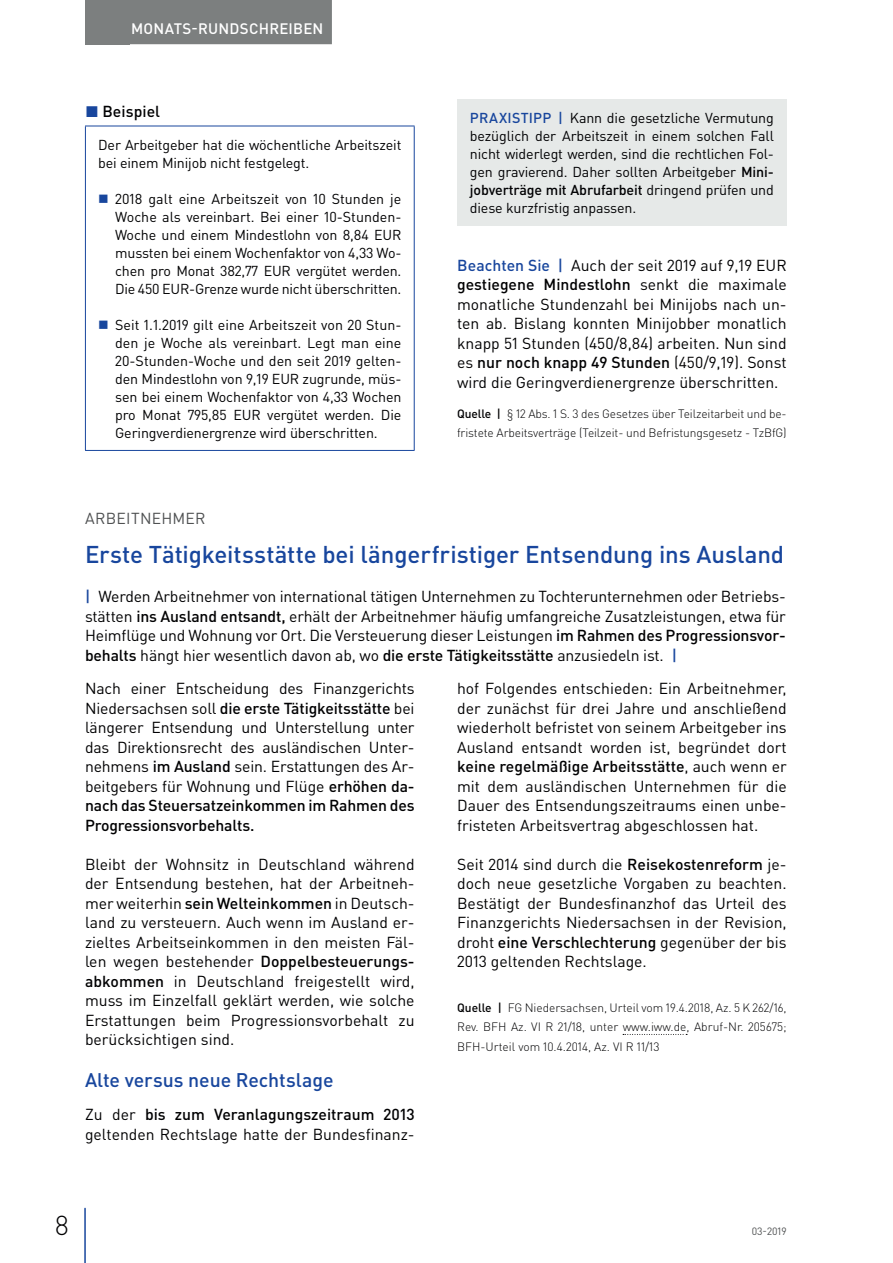
<style>
.page{position:relative;width:893px;height:1263px;background:#fff}
.page>*{position:absolute;margin:0;border:0;box-sizing:border-box;transform-origin:0 0}
.t1{font:300 27px "DIN Pro";color:#000002}
.t2{font:500 24px "DIN Pro";letter-spacing:-.005em;color:#18469d}
.t3{font:500 19.5px "DIN Pro";letter-spacing:-.005em;color:#18469d}
.t4{font:15.75px/19.5px "DIN Pro";color:#000002;text-align:justify}
.t5{font:15.75px "DIN Pro";letter-spacing:.015em;color:#4f5152}
.t6{font:500 15.75px "DIN Pro";letter-spacing:.005em;color:#000002}
.t7{font:500 15px "DIN Pro";letter-spacing:.015em;color:#fff}
.t8{font:14.25px/18px "DIN Pro";letter-spacing:-.01em;color:#000002;text-align:justify}
.t9{font:300 12px/19.5px "DIN Pro";letter-spacing:-.01em;color:#000002}
.t10{font:10.5px "DIN Pro";color:#4f5152}
.s1{color:#18469d}
.s2{font-weight:500;color:#18469d}
.s3{font-weight:500}
</style>
<div class="page">
<div style="left:85px;top:0;width:45px;height:44px;background:#7c7f7f"></div>
<hr style="left:84px;top:1208px;width:2px;height:55px;background:#18469d">
<div style="left:122px;top:0;width:210px;height:44px;background:#7c7f7f"></div>
<hr style="left:85px;top:126px;width:330px;height:1px;background:#18469d">
<hr style="left:85px;top:126px;width:1px;height:324px;background:#18469d">
<hr style="left:414px;top:126px;width:1px;height:324px;background:#18469d">
<hr style="left:85px;top:450px;width:330px;height:1px;background:#18469d">
<div style="left:457px;top:99px;width:330px;height:126px;background:#e6e9e8"></div>
<svg style="left:623px;top:1034px;width:64px;height:1px"></svg>
<p class="t7" style="left:131px;top:18px;width:194px">MONATS-RUNDSCHREIBEN</p>
<p class="t6" style="left:85px;top:101px;width:76px"><span class="s1">◼</span> Beispiel</p>
<p class="t8" style="left:98px;top:135px;width:305px">Der Arbeitgeber hat die wöchentliche Arbeitszeit bei einem Minijob nicht festgelegt.</p>
<p class="t8" style="left:115px;top:189px;width:288px">2018 galt eine Arbeitszeit von 10 Stunden je Woche als vereinbart. Bei einer 10-Stunden-Woche und einem Mindestlohn von 8,84 EUR mussten bei einem Wochenfaktor von 4,33 Wo&shy;chen pro Monat 382,77 EUR vergütet werden.<br>Die 450 EUR-Grenze wurde nicht überschritten.</p>
<p class="t8" style="left:115px;top:315px;width:288px">Seit 1.1.2019 gilt eine Arbeitszeit von 20 Stun&shy;den je Woche als vereinbart. Legt man eine 20-Stunden-Woche und den seit 2019 gelten&shy;den Mindestlohn von 9,19 EUR zugrunde, müs&shy;sen bei einem Wochenfaktor von 4,33 Wochen pro Monat 795,85 EUR vergütet werden. Die Geringverdienergrenze wird überschritten.</p>
<p class="t8" style="left:470px;top:108px;width:306px"><span class="s2">PRAXISTIPP |</span> Kann die gesetzliche Vermutung bezüglich der Arbeitszeit in einem solchen Fall nicht widerlegt werden, sind die rechtlichen Fol&shy;gen gravierend. Daher sollten Arbeitgeber <span class="s3">Mini&shy;jobverträge mit Abrufarbeit</span> dringend prüfen und diese kurzfristig anpassen.</p>
<p class="t4" style="left:457px;top:255px;width:331px"><span class="s2">Beachten Sie |</span> Auch der seit 2019 auf 9,19 EUR <span class="s3">gestiegene Mindestlohn</span> senkt die maximale monatliche Stundenzahl bei Minijobs nach un&shy;ten ab. Bislang konnten Minijobber monatlich knapp 51 Stunden (450/8,84) arbeiten. Nun sind es <span class="s3">nur noch knapp 49 Stunden</span> (450/9,19). Sonst wird die Geringverdienergrenze überschritten.</p>
<p class="t9" style="left:457px;top:403px;width:331px"><span class="s3">Quelle |</span> § 12 Abs. 1 S. 3 des Gesetzes über Teilzeitarbeit und be&shy;fristete Arbeitsverträge (Teilzeit- und Befristungsgesetz - TzBfG)</p>
<p class="t5" style="left:85px;top:508px;width:122px">ARBEITNEHMER</p>
<h2 class="t2" style="left:85px;top:538px;width:701px">Erste Tätigkeitsstätte bei längerfristiger Entsendung ins Ausland</h2>
<p class="t4" style="left:85px;top:586px;width:702px"><span class="s2">|</span> Werden Arbeitnehmer von international tätigen Unternehmen zu Tochterunternehmen oder Betriebs&shy;stätten <span class="s3">ins Ausland entsandt,</span> erhält der Arbeitnehmer häufig umfangreiche Zusatzleistungen, etwa für Heimflüge und Wohnung vor Ort. Die Versteuerung dieser Leistungen <span class="s3">im Rahmen des Progressionsvor&shy;behalts</span> hängt hier wesentlich davon ab, wo <span class="s3">die erste Tätigkeitsstätte</span> anzusiedeln ist. <span class="s2">|</span></p>
<p class="t4" style="left:85px;top:678px;width:331px">Nach einer Entscheidung des Finanzgerichts Niedersachsen soll <span class="s3">die erste Tätigkeitsstätte</span> bei längerer Entsendung und Unterstellung unter das Direktionsrecht des ausländischen Unter&shy;nehmens <span class="s3">im Ausland</span> sein. Erstattungen des Ar&shy;beitgebers für Wohnung und Flüge <span class="s3">erhöhen da&shy;nach das Steuersatzeinkommen im Rahmen des Progressionsvorbehalts.</span></p>
<p class="t4" style="left:85px;top:854px;width:331px">Bleibt der Wohnsitz in Deutschland während der Entsendung bestehen, hat der Arbeitneh&shy;mer weiterhin <span class="s3">sein Welteinkommen</span> in Deutsch&shy;land zu versteuern. Auch wenn im Ausland er&shy;zieltes Arbeitseinkommen in den meisten Fäl&shy;len wegen bestehender <span class="s3">Doppelbesteuerungs&shy;abkommen</span> in Deutschland freigestellt wird, muss im Einzelfall geklärt werden, wie solche Erstattungen beim Progressionsvorbehalt zu berücksichtigen sind.</p>
<p class="t3" style="left:85px;top:1067px;width:250px">Alte versus neue Rechtslage</p>
<p class="t4" style="left:85px;top:1104px;width:331px">Zu der <span class="s3">bis zum Veranlagungszeitraum 2013 </span>geltenden Rechtslage hatte der Bundesfinanz-</p>
<p class="t4" style="left:457px;top:678px;width:331px">hof Folgendes entschieden: Ein Arbeitnehmer, der zunächst für drei Jahre und anschließend wiederholt befristet von seinem Arbeitgeber ins Ausland entsandt worden ist, begründet dort <span class="s3">keine regelmäßige Arbeitsstätte</span>, auch wenn er mit dem ausländischen Unternehmen für die Dauer des Entsendungszeitraums einen unbe&shy;fristeten Arbeitsvertrag abgeschlossen hat.</p>
<p class="t4" style="left:457px;top:854px;width:331px">Seit 2014 sind durch die <span class="s3">Reisekostenreform</span> je&shy;doch neue gesetzliche Vorgaben zu beachten.<br>Bestätigt der Bundesfinanzhof das Urteil des Finanzgerichts Niedersachsen in der Revision, droht <span class="s3">eine Verschlechterung</span> gegenüber der bis 2013 geltenden Rechtslage.</p>
<p class="t9" style="left:457px;top:997px;width:331px;text-align:justify"><span class="s3">Quelle |</span> FG Niedersachsen, Urteil vom 19.4.2018, Az. 5 K 262/16, Rev. BFH Az. VI R 21/18, unter www.iww.de, Abruf-Nr. 205675; BFH-Urteil vom 10.4.2014, Az. VI R 11/13</p>
<h1 class="t1" style="left:55px;top:1207px;width:16px">8</h1>
<p class="t10" style="left:752px;top:1224px;width:36px">03-2019</p>
</div>
